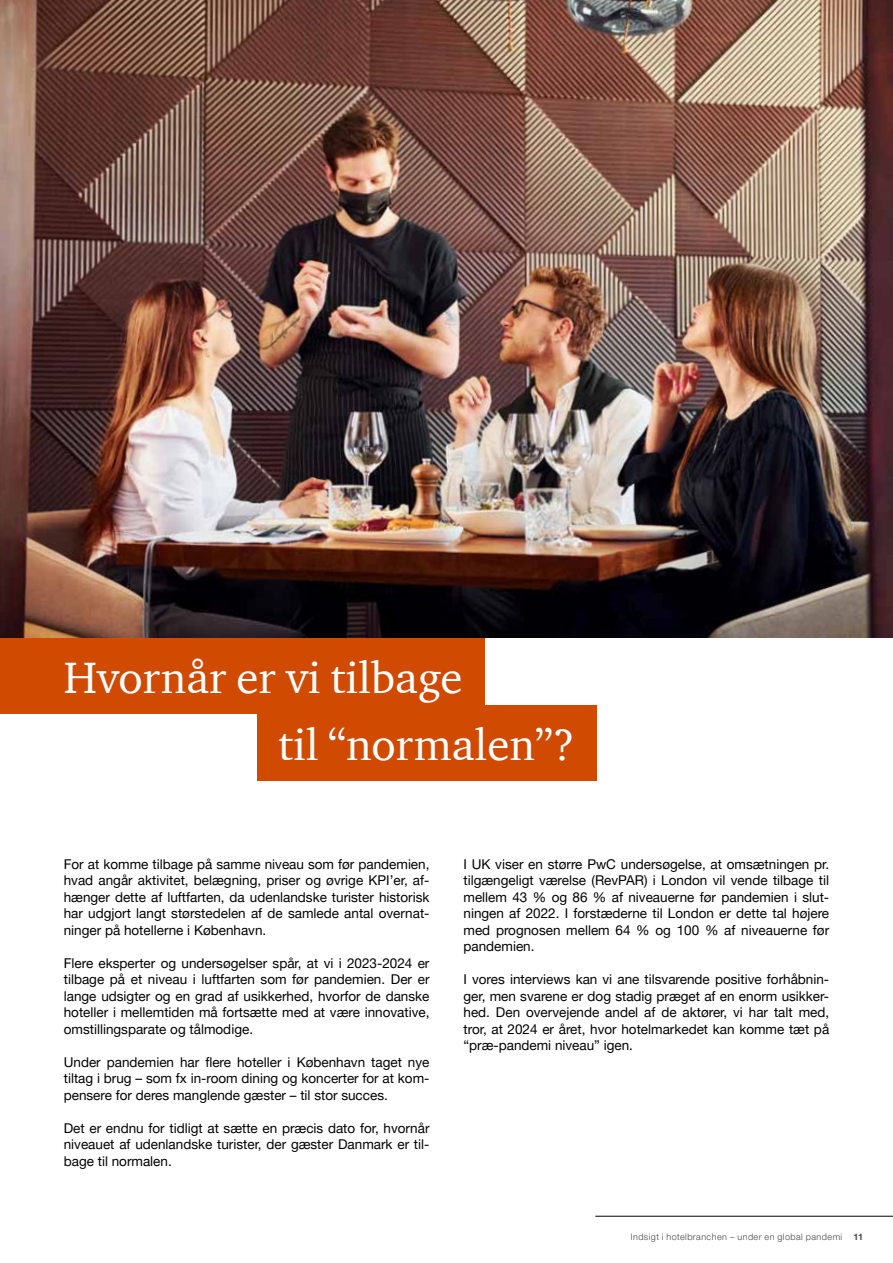
<style>
.page{position:relative;width:893px;height:1263px;background:#fff}
.page>*{position:absolute;margin:0;border:0;box-sizing:border-box;transform-origin:0 0}
.t1{font:45px/67.5px "ITC Charter Com";color:#fff}
.t2{font:13.5px/16.5px "Helvetica Neue LT Pro";color:#000;text-align:justify}
.t3{font:300 9px "Helvetica Neue LT Pro";letter-spacing:.05em;color:#464646}
.s1{font-weight:700}
</style>
<div class="page">
<hr style="left:595px;top:1216px;width:298px;height:1px;background:#000">
<img style="left:0;top:0;width:893px;height:638px">
<div style="left:0;top:638px;width:484px;height:76px;background:#d04a02"></div>
<div style="left:257px;top:705px;width:339px;height:76px;background:#d04a02"></div>
<h1 class="t1" style="left:278px;top:643px;width:298px;text-indent:-214px">Hvornår er vi tilbage<br>til “normalen”?</h1>
<p class="t2" style="left:64px;top:856px;width:367px">For at komme tilbage på samme niveau som før pandemien, hvad angår aktivitet, belægning, priser og øvrige KPI’er, af&shy;hænger dette af luftfarten, da udenlandske turister historisk har udgjort langt størstedelen af de samlede antal overnat&shy;ninger på hotellerne i København.</p>
<p class="t2" style="left:64px;top:954px;width:367px">Flere eksperter og undersøgelser spår, at vi i 2023-2024 er tilbage på et niveau i luftfarten som før pandemien. Der er lange udsigter og en grad af usikkerhed, hvorfor de danske hoteller i mellemtiden må fortsætte med at være innovative, omstillingsparate og tålmodige.</p>
<p class="t2" style="left:64px;top:1053px;width:367px">Under pandemien har flere hoteller i København taget nye tiltag i brug – som fx in-room dining og koncerter for at kom&shy;pensere for deres manglende gæster – til stor succes.</p>
<p class="t2" style="left:64px;top:1119px;width:367px">Det er endnu for tidligt at sætte en præcis dato for, hvornår niveauet af udenlandske turister, der gæster Danmark er til&shy;bage til normalen.</p>
<p class="t2" style="left:463px;top:855px;width:367px">I UK viser en større PwC undersøgelse, at omsætningen pr. tilgængeligt værelse (RevPAR) i London vil vende tilbage til mellem 43 % og 86 % af niveauerne før pandemien i slut&shy;ningen af 2022. I forstæderne til London er dette tal højere med prognosen mellem 64 % og 100 % af niveauerne før pandemien.</p>
<p class="t2" style="left:463px;top:971px;width:367px">I vores interviews kan vi ane tilsvarende positive forhåbnin&shy;ger, men svarene er dog stadig præget af en enorm usikker&shy;hed. Den overvejende andel af de aktører, vi har talt med, tror, at 2024 er året, hvor hotelmarkedet kan komme tæt på “præ-pandemi niveau” igen.</p>
<p class="t3" style="left:631px;top:1231px;width:234px">Indsigt i hotelbranchen – under en global pandemi <span class="s1">11</span></p>
</div>
